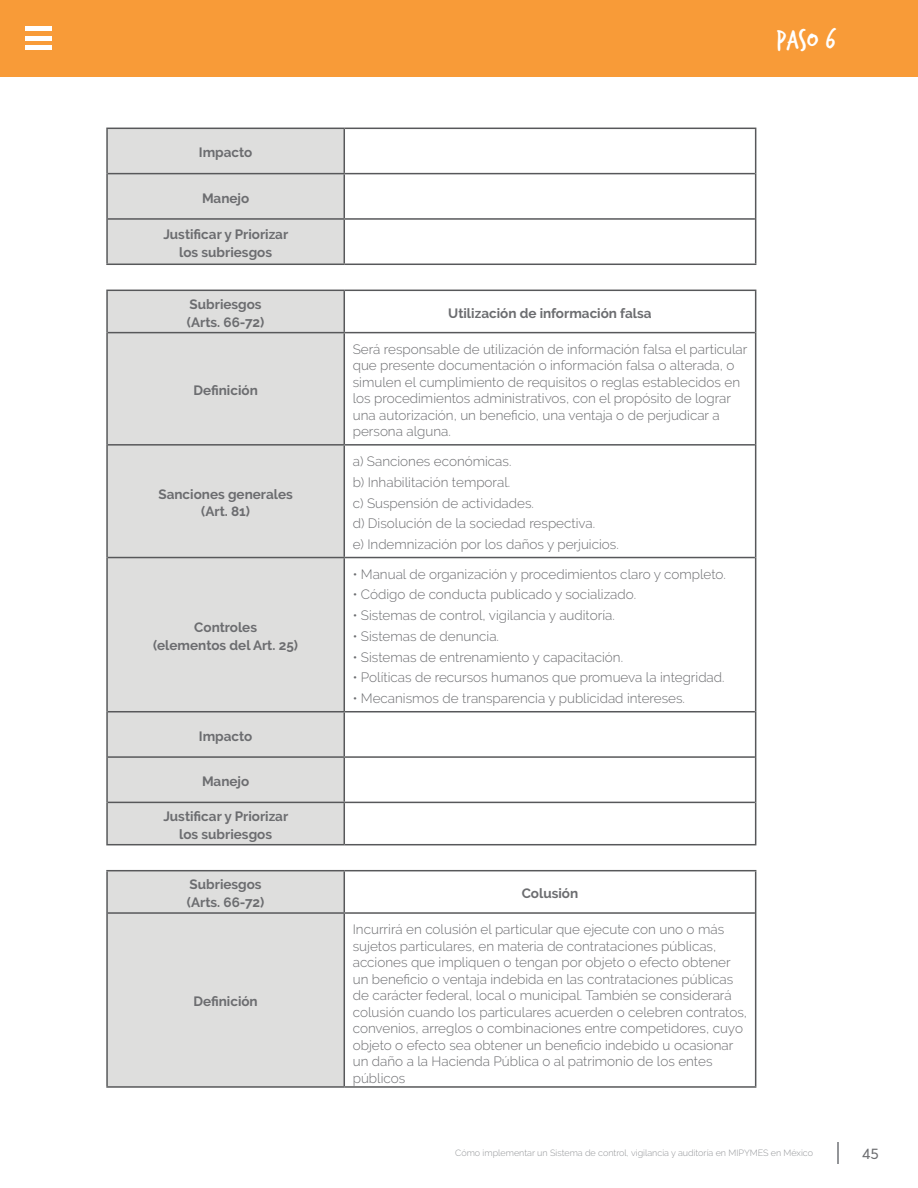
<style>
.page{position:relative;width:918px;height:1188px;background:#fff}
.page>*{position:absolute;margin:0;border:0;box-sizing:border-box;transform-origin:0 0}
.t1{font:30px "Trash Hand";color:#fff}
.t2{font:15px "Averta";color:#6c6d70}
.t3{font:300 13.5px/16.5px "Raleway";color:#6c6d70}
.t4{font:700 13.5px/17.7px "Raleway";color:#6c6d70;text-align:center}
.t5{font:300 9px "Raleway";color:#939598}
</style>
<div class="page">
<svg style="left:837px;top:1142px;width:1px;height:22px"></svg>
<div style="left:0;top:0;width:918px;height:77px;background:#f89b38"></div>
<div style="left:26px;top:26px;width:26px;height:5px;background:#fff"></div>
<hr style="left:26px;top:46px;width:26px;height:4px;background:#fff">
<div style="left:26px;top:36px;width:26px;height:5px;background:#fff"></div>
<div style="left:108px;top:291px;width:236px;height:553px;background:#dededd"></div>
<hr style="left:106px;top:291px;width:2px;height:42px;background:#57585a">
<hr style="left:106px;top:333px;width:2px;height:112px;background:#57585a">
<hr style="left:106px;top:445px;width:2px;height:113px;background:#57585a">
<hr style="left:106px;top:558px;width:2px;height:154px;background:#57585a">
<hr style="left:106px;top:712px;width:2px;height:45px;background:#57585a">
<hr style="left:106px;top:757px;width:2px;height:45px;background:#57585a">
<hr style="left:106px;top:802px;width:2px;height:42px;background:#57585a">
<hr style="left:106px;top:290px;width:238px;height:1px;background:#57585a">
<hr style="left:344px;top:290px;width:412px;height:1px;background:#57585a">
<hr style="left:344px;top:291px;width:1px;height:41px;background:#57585a">
<hr style="left:755px;top:291px;width:1px;height:42px;background:#57585a">
<hr style="left:344px;top:333px;width:1px;height:111px;background:#57585a">
<hr style="left:755px;top:333px;width:1px;height:112px;background:#57585a">
<hr style="left:344px;top:446px;width:1px;height:111px;background:#57585a">
<hr style="left:755px;top:445px;width:1px;height:113px;background:#57585a">
<hr style="left:344px;top:558px;width:1px;height:153px;background:#57585a">
<hr style="left:755px;top:558px;width:1px;height:154px;background:#57585a">
<hr style="left:344px;top:712px;width:1px;height:44px;background:#57585a">
<hr style="left:755px;top:712px;width:1px;height:45px;background:#57585a">
<hr style="left:344px;top:758px;width:1px;height:44px;background:#57585a">
<hr style="left:755px;top:757px;width:1px;height:45px;background:#57585a">
<hr style="left:344px;top:803px;width:1px;height:41px;background:#57585a">
<hr style="left:755px;top:802px;width:1px;height:42px;background:#57585a">
<hr style="left:108px;top:332px;width:236px;height:1px;background:#57585a">
<hr style="left:344px;top:332px;width:411px;height:1px;background:#57585a">
<hr style="left:108px;top:444px;width:236px;height:2px;background:#57585a">
<hr style="left:344px;top:444px;width:411px;height:2px;background:#57585a">
<hr style="left:108px;top:557px;width:236px;height:1px;background:#57585a">
<hr style="left:344px;top:557px;width:411px;height:1px;background:#57585a">
<hr style="left:108px;top:711px;width:236px;height:1px;background:#57585a">
<hr style="left:344px;top:711px;width:411px;height:1px;background:#57585a">
<hr style="left:108px;top:756px;width:236px;height:2px;background:#57585a">
<hr style="left:344px;top:756px;width:411px;height:2px;background:#57585a">
<hr style="left:108px;top:802px;width:236px;height:1px;background:#57585a">
<hr style="left:344px;top:802px;width:411px;height:1px;background:#57585a">
<hr style="left:106px;top:844px;width:238px;height:1px;background:#57585a">
<hr style="left:344px;top:844px;width:412px;height:1px;background:#57585a">
<div style="left:108px;top:129px;width:236px;height:135px;background:#dededd"></div>
<hr style="left:106px;top:129px;width:2px;height:45px;background:#57585a">
<hr style="left:106px;top:174px;width:2px;height:45px;background:#57585a">
<hr style="left:106px;top:219px;width:2px;height:45px;background:#57585a">
<hr style="left:344px;top:129px;width:1px;height:44px;background:#57585a">
<hr style="left:755px;top:129px;width:1px;height:45px;background:#57585a">
<hr style="left:344px;top:174px;width:1px;height:44px;background:#57585a">
<hr style="left:755px;top:174px;width:1px;height:45px;background:#57585a">
<hr style="left:344px;top:220px;width:1px;height:44px;background:#57585a">
<hr style="left:755px;top:219px;width:1px;height:45px;background:#57585a">
<hr style="left:106px;top:128px;width:238px;height:1px;background:#57585a">
<hr style="left:344px;top:128px;width:412px;height:1px;background:#57585a">
<hr style="left:108px;top:173px;width:236px;height:1px;background:#57585a">
<hr style="left:344px;top:173px;width:411px;height:1px;background:#57585a">
<hr style="left:108px;top:218px;width:236px;height:2px;background:#57585a">
<hr style="left:344px;top:218px;width:411px;height:2px;background:#57585a">
<hr style="left:106px;top:264px;width:238px;height:1px;background:#57585a">
<hr style="left:344px;top:264px;width:412px;height:1px;background:#57585a">
<div style="left:108px;top:871px;width:236px;height:215px;background:#dededd"></div>
<hr style="left:106px;top:871px;width:2px;height:42px;background:#57585a">
<hr style="left:106px;top:913px;width:2px;height:173px;background:#57585a">
<hr style="left:106px;top:870px;width:238px;height:1px;background:#57585a">
<hr style="left:344px;top:870px;width:412px;height:1px;background:#57585a">
<hr style="left:344px;top:871px;width:1px;height:41px;background:#57585a">
<hr style="left:755px;top:871px;width:1px;height:42px;background:#57585a">
<hr style="left:344px;top:914px;width:1px;height:172px;background:#57585a">
<hr style="left:755px;top:913px;width:1px;height:173px;background:#57585a">
<hr style="left:108px;top:912px;width:236px;height:2px;background:#57585a">
<hr style="left:344px;top:912px;width:411px;height:2px;background:#57585a">
<hr style="left:106px;top:1086px;width:238px;height:2px;background:#57585a">
<hr style="left:344px;top:1086px;width:412px;height:2px;background:#57585a">
<h1 class="t1" style="left:776px;top:25px;width:61px">PASO 6</h1>
<p class="t4" style="left:199px;top:144px;width:55px">Impacto</p>
<p class="t4" style="left:202px;top:189px;width:49px">Manejo</p>
<p class="t4" style="left:163px;top:226px;width:126px">Justificar y Priorizar los subriesgos</p>
<p class="t4" style="left:187px;top:295px;width:79px;text-align:left">Subriesgos (Arts. 66-72)</p>
<p class="t4" style="left:448px;top:304px;width:205px">Utilización de información falsa</p>
<p class="t4" style="left:193px;top:382px;width:66px">Definición</p>
<p class="t4" style="left:158px;top:485px;width:136px">Sanciones generales (Art. 81)</p>
<p class="t4" style="left:153px;top:619px;width:146px">Controles<br>(elementos del Art. 25)</p>
<p class="t4" style="left:199px;top:727px;width:55px">Impacto</p>
<p class="t4" style="left:202px;top:773px;width:49px">Manejo</p>
<p class="t4" style="left:163px;top:807px;width:126px">Justificar y Priorizar los subriesgos</p>
<p class="t3" style="left:353px;top:341px;width:396px">Será responsable de utilización de información falsa el particular que presente documentación o información falsa o alterada, o simulen el cumplimiento de requisitos o reglas establecidos en los procedimientos administrativos, con el propósito de lograr una autorización, un beneficio, una ventaja o de perjudicar a persona alguna.</p>
<p class="t3" style="left:353px;top:451px;width:268px;line-height:20.7px">a) Sanciones económicas.<br>b) Inhabilitación temporal.<br>c) Suspensión de actividades.<br>d) Disolución de la sociedad respectiva.<br>e) Indemnización por los daños y perjuicios.</p>
<p class="t3" style="left:353px;top:566px;width:375px">• Manual de organización y procedimientos claro y completo.</p>
<p class="t3" style="left:353px;top:586px;width:285px">• Código de conducta publicado y socializado.</p>
<p class="t3" style="left:353px;top:607px;width:264px">• Sistemas de control, vigilancia y auditoría.</p>
<p class="t3" style="left:353px;top:628px;width:148px">• Sistemas de denuncia.</p>
<p class="t3" style="left:353px;top:649px;width:272px">• Sistemas de entrenamiento y capacitación.</p>
<p class="t3" style="left:353px;top:669px;width:373px">• Políticas de recursos humanos que promueva la integridad.</p>
<p class="t3" style="left:353px;top:690px;width:334px">• Mecanismos de transparencia y publicidad intereses.</p>
<p class="t4" style="left:187px;top:876px;width:79px;text-align:left">Subriesgos (Arts. 66-72)</p>
<p class="t4" style="left:522px;top:885px;width:58px">Colusión</p>
<p class="t4" style="left:193px;top:993px;width:66px">Definición</p>
<p class="t3" style="left:353px;top:921px;width:396px">Incurrirá en colusión el particular que ejecute con uno o más sujetos particulares, en materia de contrataciones públicas, acciones que impliquen o tengan por objeto o efecto obtener un beneficio o ventaja indebida en las contrataciones públicas de carácter federal, local o municipal. También se considerará colusión cuando los particulares acuerden o celebren contratos, convenios, arreglos o combinaciones entre competidores, cuyo objeto o efecto sea obtener un beneficio indebido u ocasionar un daño a la Hacienda Pública o al patrimonio de los entes públicos</p>
<p class="t5" style="left:455px;top:1148px;width:359px">Cómo implementar un Sistema de control, vigilancia y auditoría en MIPYMES en México</p>
<p class="t2" style="left:862px;top:1144px;width:18px">45</p>
</div>
